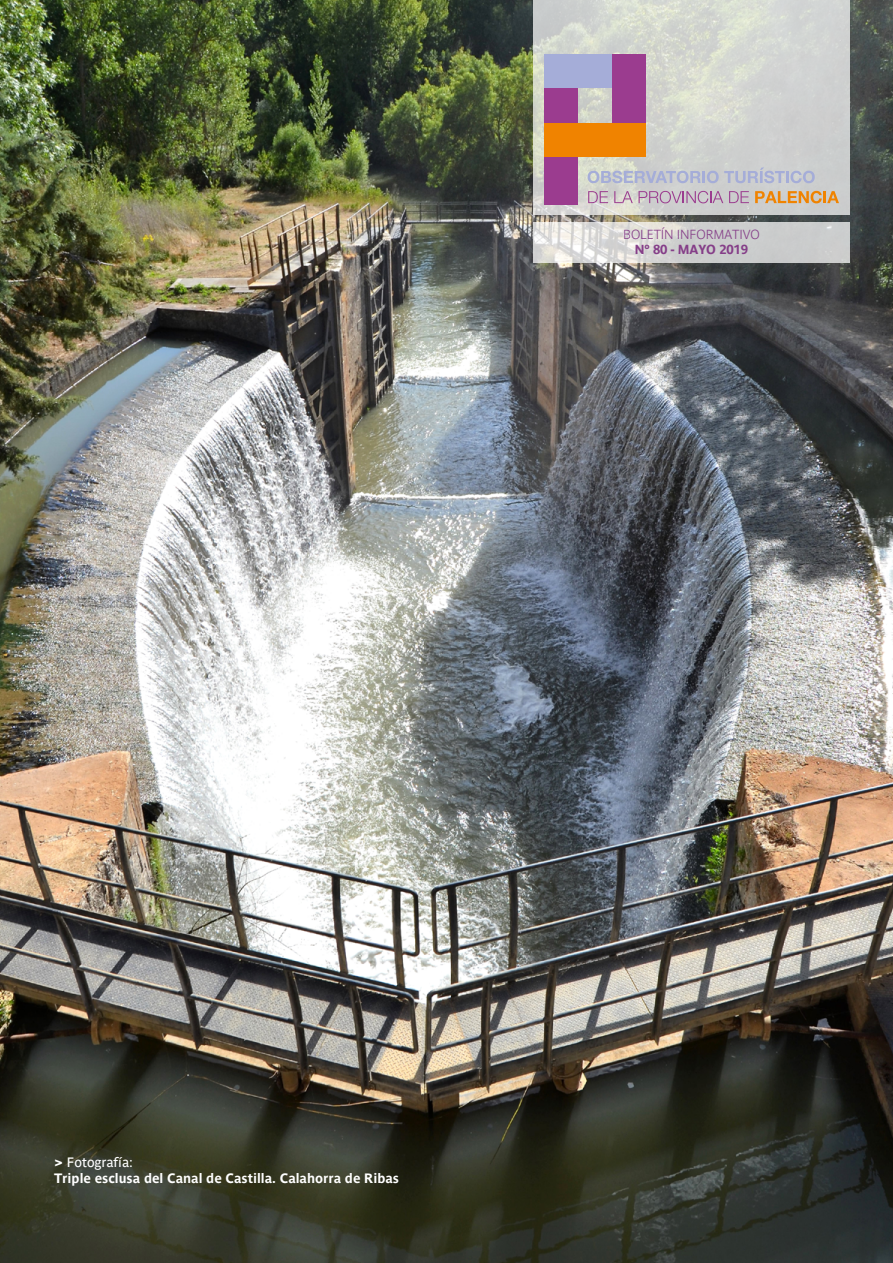
<style>
.page{position:relative;width:893px;height:1263px;background:#fff}
.page>*{position:absolute;margin:0;border:0;box-sizing:border-box;transform-origin:0 0}
.t1{font:700 13.5px/16.2px "Parisine";color:#fff}
.t2{font:700 13.05px "Parisine Clair";letter-spacing:-.01em;color:#853e88}
.t3{font:700 13.05px "Parisine";letter-spacing:-.01em;color:#853e88}
.s1{font-family:"Avenir";font-weight:900}
.s2{font-weight:400}
</style>
<div class="page">
<img style="left:0;top:0;width:893px;height:1263px">
<svg style="left:533px;top:0;width:316px;height:214px;background:#d2d4cf"></svg>
<svg style="left:533px;top:222px;width:316px;height:40px;background:#d5d5d3"></svg>
<div style="left:544px;top:54px;width:33px;height:150px;background:#9b3c8f"></div>
<div style="left:544px;top:54px;width:101px;height:33px;background:#a5add8"></div>
<div style="left:612px;top:54px;width:33px;height:103px;background:#9b3c8f"></div>
<div style="left:544px;top:123px;width:101px;height:34px;background:#f08300"></div>
<svg style="left:588px;top:167px;width:227px;height:16px;background:#bfc3d1"></svg>
<svg style="left:588px;top:191px;width:20px;height:12px"></svg>
<svg style="left:614px;top:191px;width:19px;height:12px"></svg>
<svg style="left:639px;top:191px;width:84px;height:12px"></svg>
<svg style="left:729px;top:191px;width:20px;height:12px"></svg>
<svg style="left:755px;top:191px;width:84px;height:12px"></svg>
<p class="t2" style="left:623px;top:226px;width:138px">BOLETÍN INFORMATIVO</p>
<p class="t3" style="left:635px;top:242px;width:115px">Nº 80 - MAYO 2019</p>
<p class="t1" style="left:54px;top:1154px;width:347px"><span class="s1">&gt;</span> <span class="s2">Fotografía:<br></span>Triple esclusa del Canal de Castilla. Calahorra de Ribas</p>
</div>
